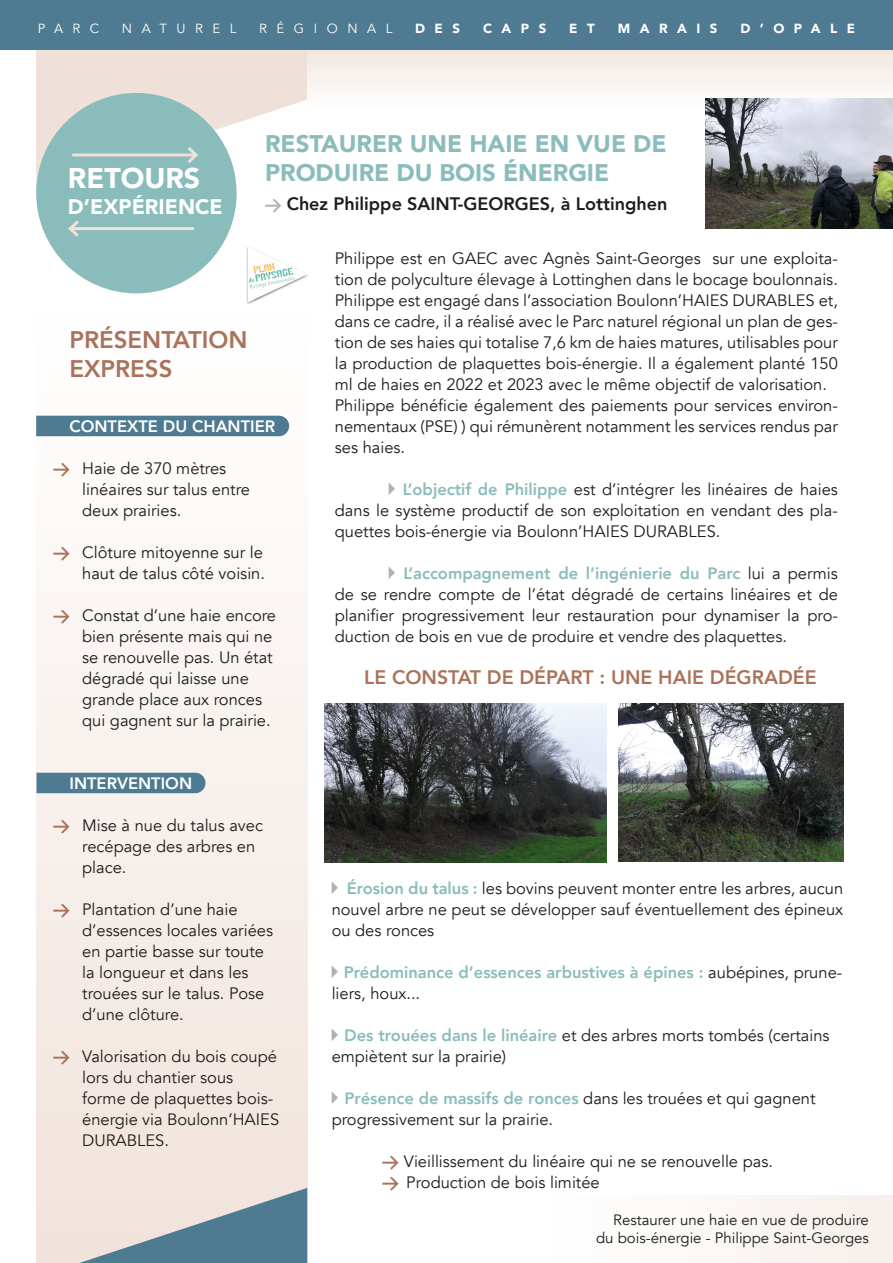
<style>
.page{position:relative;width:893px;height:1263px;background:#fff}
.page>*{position:absolute;margin:0;border:0;box-sizing:border-box;transform-origin:0 0}
.t1{font:900 28.5px "Avenir";color:#fff}
.t2{font:900 24px/28.8px "Avenir";color:#8bbcbc}
.t3{font:800 24px/28.8px "Avenir";color:#aa725a}
.t4{font:900 21px "Avenir";color:#fff}
.t5{font:800 19.5px "Avenir";color:#aa725a}
.t6{font:800 18px "Avenir";color:#1d1d1b}
.t7{font:16.5px/21px "Avenir";color:#1d1d1b}
.t8{font:800 16.5px/21px "Avenir";color:#8bbcbc}
.t9{font:800 16.5px "Avenir";color:#fff}
.t10{font:15px/18px "Avenir";color:#1d1d1b;text-align:right}
.t11{font:14.25px "Arrowstfb";color:#aa725a}
.t12{font:900 13.2px "Avenir";letter-spacing:.72em;color:#fff}
.t13{font:13.2px "Avenir";letter-spacing:.72em;color:#fff}
.s1{font-family:"Arrowstfb";font-weight:400;font-size:14.25px;color:#aeb4aa}
.s2{font-family:"Arrowstfb";color:#aeb4aa}
.s3{font-weight:800;color:#8bbcbc}
.s4{font-family:"Arrowstfb";font-weight:400;color:#aeb4aa}
.s5{font-weight:400;color:#1d1d1b}
.s6{font-family:"Arrowstfb";font-size:14.25px;color:#aa725a}
</style>
<div class="page">
<div style="left:543px;top:1196px;width:350px;height:67px;background:#fbf7f5"></div>
<svg style="left:36px;top:50px;width:271px;height:133px;fill:#efe1d9"></svg>
<svg style="left:307px;top:50px;width:586px;height:61px"></svg>
<div style="left:36px;top:290px;width:271px;height:973px;background:linear-gradient(to bottom,#fff,#f0e2db)"></div>
<div style="left:0;top:0;width:893px;height:50px;background:#4e7b91"></div>
<div style="left:36px;top:416px;width:253px;height:20px;background:#4e7b91"></div>
<div style="left:36px;top:773px;width:169px;height:20px;background:#4e7b91"></div>
<img style="left:706px;top:98px;width:187px;height:130px">
<div style="left:36px;top:93px;width:201px;height:200px;background:#8bbcbc;border-radius:50%"></div>
<hr style="left:72px;top:153px;width:124px;height:3px;background:#efe1d9">
<svg style="left:184px;top:147px;width:14px;height:16px"></svg>
<hr style="left:70px;top:227px;width:124px;height:3px;background:#efe1d9">
<svg style="left:68px;top:220px;width:14px;height:17px"></svg>
<svg style="left:36px;top:1188px;width:271px;height:75px;background:#acb7bc"></svg>
<img style="left:325px;top:704px;width:282px;height:158px">
<img style="left:618px;top:704px;width:225px;height:158px">
<img style="left:247px;top:247px;width:60px;height:57px">
<p class="t13" style="left:38px;top:21px;width:63px">PARC</p>
<p class="t13" style="left:122px;top:21px;width:116px">NATUREL</p>
<p class="t13" style="left:259px;top:21px;width:135px">RÉGIONAL</p>
<p class="t12" style="left:415px;top:17px;width:46px">DES</p>
<p class="t12" style="left:483px;top:17px;width:65px">CAPS</p>
<p class="t12" style="left:569px;top:17px;width:27px">E T</p>
<p class="t12" style="left:618px;top:17px;width:101px">MARAIS</p>
<p class="t12" style="left:740px;top:17px;width:116px">D’OPALE</p>
<h2 class="t2" style="left:265px;top:129px;width:403px">RESTAURER UNE HAIE EN VUE DE<br>PRODUIRE DU BOIS ÉNERGIE</h2>
<p class="t6" style="left:265px;top:190px;width:404px"><span class="s1">t</span> Chez Philippe SAINT-GEORGES, à Lottinghen</p>
<p class="t7" style="left:335px;top:248px;width:505px">Philippe est en GAEC avec Agnès Saint-Georges sur une exploita&shy;tion de polyculture élevage à Lottinghen dans le bocage boulonnais.<br>Philippe est engagé dans l’association Boulonn’HAIES DURABLES et, dans ce cadre, il a réalisé avec le Parc naturel régional un plan de ges&shy;tion de ses haies qui totalise 7,6 km de haies matures, utilisables pour la production de plaquettes bois-énergie. Il a également planté 150 ml de haies en 2022 et 2023 avec le même objectif de valorisation.<br>Philippe bénéficie également des paiements pour services environ&shy;nementaux (PSE) ) qui rémunèrent notamment les services rendus par ses haies.</p>
<p class="t7" style="left:335px;top:479px;width:505px;text-align:justify;text-indent:54px"><span class="s2">b</span> <span class="s3">L’objectif de Philippe</span> est d’intégrer les linéaires de haies dans le système productif de son exploitation en vendant des pla&shy;quettes bois-énergie via Boulonn’HAIES DURABLES.</p>
<p class="t7" style="left:335px;top:563px;width:505px;text-align:justify;text-indent:54px"><span class="s2">b</span> <span class="s3">L’accompagnement de l’ingénierie du Parc</span> lui a permis de se rendre compte de l’état dégradé de certains linéaires et de planifier progressivement leur restauration pour dynamiser la pro&shy;duction de bois en vue de produire et vendre des plaquettes.</p>
<h1 class="t1" style="left:68px;top:154px;width:134px">RETOURS</h1>
<p class="t4" style="left:68px;top:188px;width:156px">D’EXPÉRIENCE</p>
<h2 class="t3" style="left:69px;top:325px;width:180px">PRÉSENTATION<br>EXPRESS</h2>
<p class="t9" style="left:69px;top:413px;width:207px">CONTEXTE DU CHANTIER</p>
<p class="t7" style="left:82px;top:458px;width:169px">Haie de 370 mètres linéaires sur talus entre deux prairies.</p>
<p class="t7" style="left:82px;top:542px;width:184px">Clôture mitoyenne sur le haut de talus côté voisin.</p>
<p class="t7" style="left:82px;top:605px;width:195px">Constat d’une haie encore bien présente mais qui ne se renouvelle pas. Un état dégradé qui laisse une grande place aux ronces qui gagnent sur la prairie.</p>
<p class="t11" style="left:54px;top:462px;width:18px">t</p>
<p class="t11" style="left:54px;top:546px;width:18px">t</p>
<p class="t11" style="left:54px;top:609px;width:18px">t</p>
<p class="t5" style="left:364px;top:662px;width:454px">LE CONSTAT DE DÉPART : UNE HAIE DÉGRADÉE</p>
<p class="t9" style="left:69px;top:770px;width:124px">INTERVENTION</p>
<p class="t7" style="left:82px;top:815px;width:182px">Mise à nue du talus avec recépage des arbres en place.</p>
<p class="t7" style="left:82px;top:899px;width:192px">Plantation d’une haie d’essences locales variées en partie basse sur toute la longueur et dans les trouées sur le talus. Pose d’une clôture.</p>
<p class="t7" style="left:82px;top:1046px;width:199px">Valorisation du bois coupé lors du chantier sous forme de plaquettes bois&shy;énergie via Boulonn’HAIES<br>DURABLES.</p>
<p class="t11" style="left:54px;top:819px;width:18px">t</p>
<p class="t11" style="left:54px;top:903px;width:18px">t</p>
<p class="t11" style="left:54px;top:1050px;width:18px">t</p>
<p class="t7" style="left:332px;top:878px;width:513px;text-align:justify"><span class="s2">b</span> <span class="s3">Érosion du talus :</span> les bovins peuvent monter entre les arbres, aucun nouvel arbre ne peut se développer sauf éventuellement des épineux ou des ronces</p>
<p class="t8" style="left:332px;top:962px;width:512px"><span class="s4">b</span> Prédominance d’essences arbustives à épines : <span class="s5">aubépines, prune&shy;liers, houx...</span></p>
<p class="t7" style="left:332px;top:1025px;width:499px"><span class="s2">b</span> <span class="s3">Des trouées dans le linéaire</span> et des arbres morts tombés (certains empiètent sur la prairie)</p>
<p class="t7" style="left:332px;top:1088px;width:485px"><span class="s2">b</span> <span class="s3">Présence de massifs de ronces</span> dans les trouées et qui gagnent progressivement sur la prairie.</p>
<p class="t7" style="left:383px;top:1151px;width:392px"><span class="s6">t</span> Vieillissement du linéaire qui ne se renouvelle pas. <span class="s6">t</span> Production de bois limitée</p>
<p class="t10" style="left:596px;top:1211px;width:274px">Restaurer une haie en vue de produire du bois-énergie - Philippe Saint-Georges</p>
</div>
